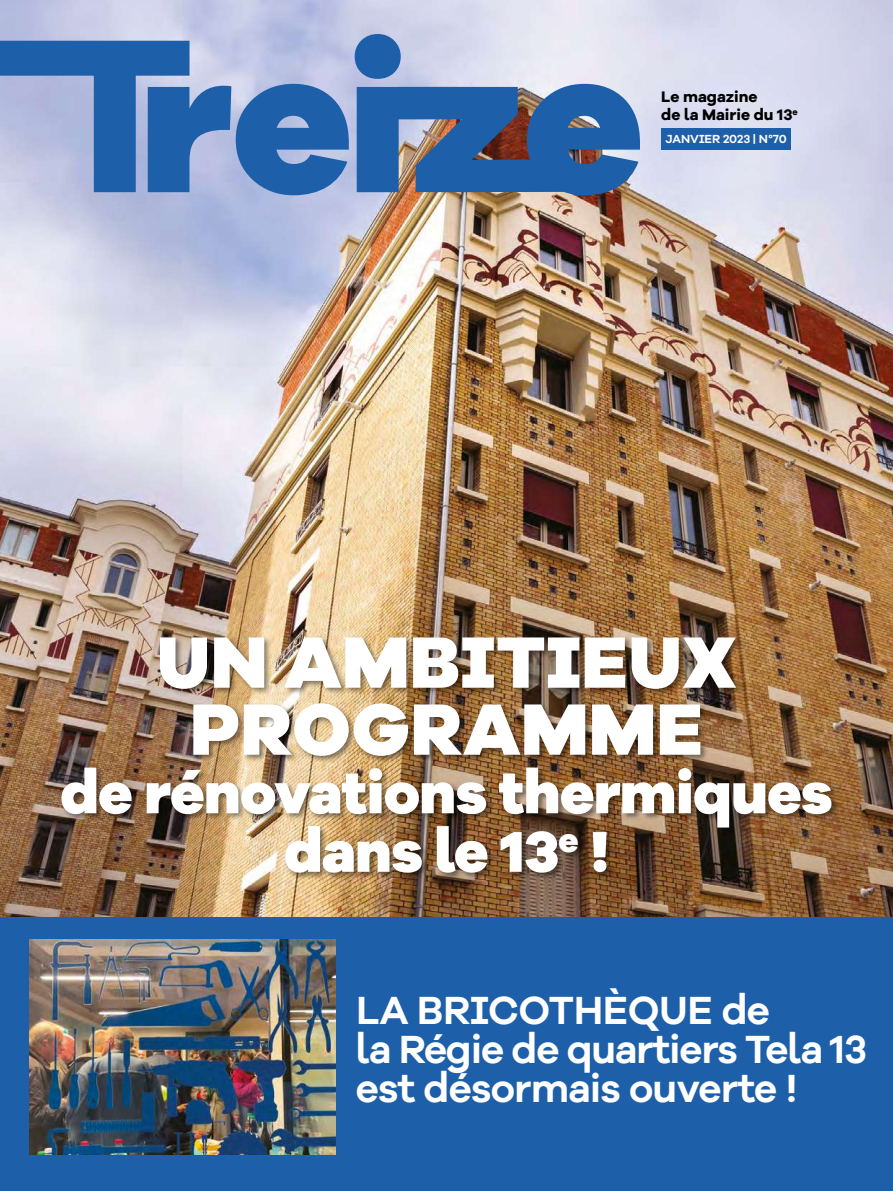
<style>
.page{position:relative;width:893px;height:1191px;background:#fff}
.page>*{position:absolute;margin:0;border:0;box-sizing:border-box;transform-origin:0 0}
.t1{font:800 75px/66.9px "Galano Grotesque Alt";letter-spacing:.01em;color:#fff;text-align:center}
.t2{font:800 59.25px/58.5px "Galano Grotesque Alt";letter-spacing:-.01em;color:#fff;text-align:center}
.t3{font:600 40.5px/39px "Galano Grotesque Alt";letter-spacing:-.02em;color:#fff}
.t4{font:700 15.75px/18px "Galano Grotesque Alt";color:#000}
.t5{font:600 12.15px "Galano Grotesque Alt";letter-spacing:-.005em;color:#fff}
</style>
<div class="page">
<img style="left:0;top:0;width:893px;height:917px">
<div style="left:0;top:917px;width:893px;height:274px;background:#1d5fa9"></div>
<div style="left:60px;top:636px;width:780px;height:244px;background:#000;opacity:.45"></div>
<img style="left:29px;top:939px;width:306px;height:215px">
<svg style="left:0;top:41px;width:349px;height:154px;background:#6c90c5"></svg>
<svg style="left:355px;top:34px;width:285px;height:161px;background:#6c8bb7"></svg>
<div style="left:661px;top:128px;width:130px;height:21px;background:#1d5fa9"></div>
<p class="t4" style="left:661px;top:87px;width:138px">Le magazine<br>de la Mairie du 13<sup>e</sup></p>
<p class="t5" style="left:665px;top:131px;width:123px">JANVIER 2023 | N°70</p>
<h1 class="t1" style="left:157px;top:626px;width:581px">UN AMBITIEUX<br>PROGRAMME</h1>
<h2 class="t2" style="left:60px;top:762px;width:774px">de rénovations thermiques dans le 13<sup>e</sup> !</h2>
<p class="t3" style="left:356px;top:989px;width:513px">LA BRICOTHÈQUE de<br>la Régie de quartiers Tela 13 est désormais ouverte !</p>
</div>
